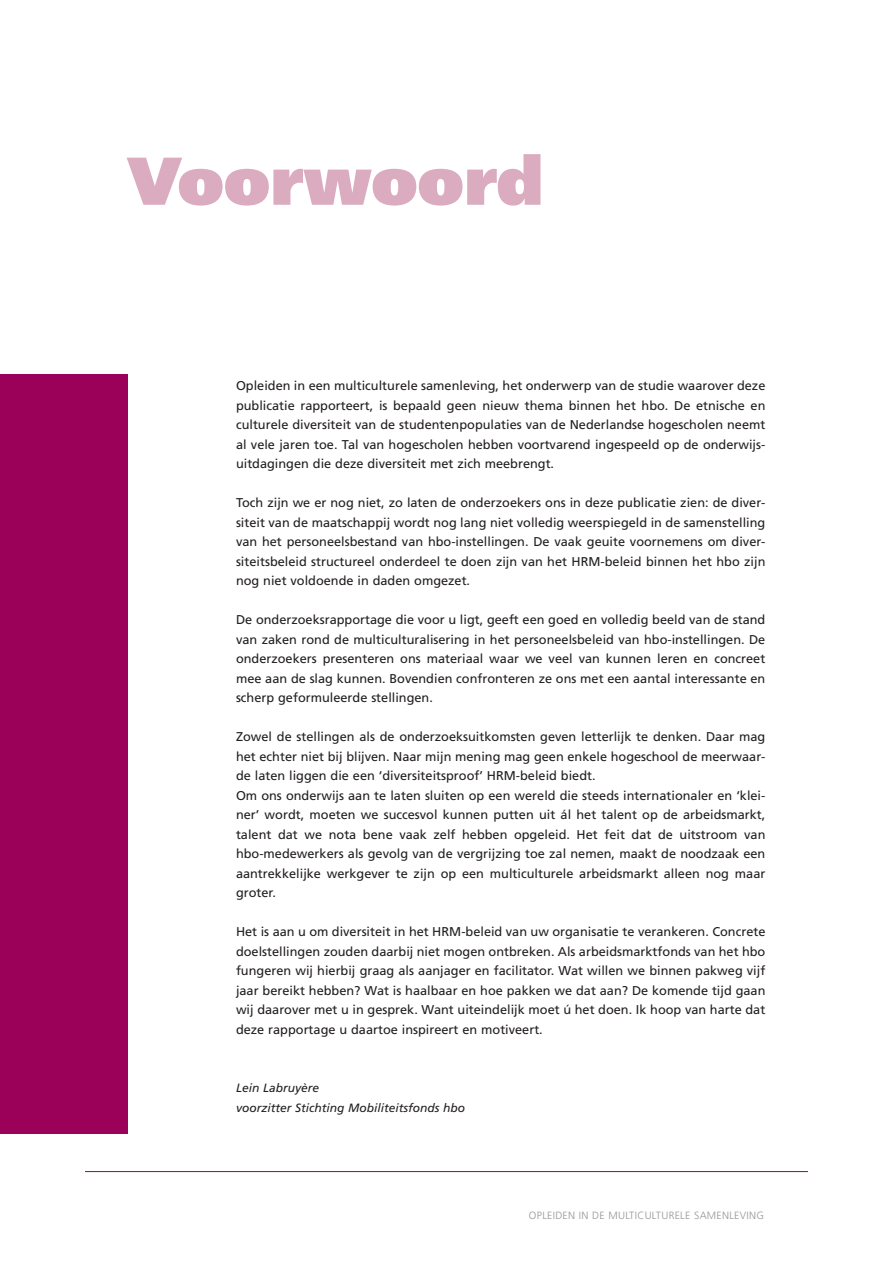
<style>
.page{position:relative;width:893px;height:1263px;background:#fff}
.page>*{position:absolute;margin:0;border:0;box-sizing:border-box;transform-origin:0 0}
.t1{font:900 67.5px "Frutiger";color:#dbacc0}
.t2{font:12.75px/19.5px "Frutiger";color:#231f20;text-align:justify}
.t3{font:italic 12px/19.5px "Frutiger";color:#231f20}
.t4{font:300 10.5px "Frutiger";letter-spacing:.025em;color:#939598}
</style>
<div class="page">
<hr style="left:85px;top:1171px;width:723px;height:1px;background:#9c0159">
<div style="left:0;top:375px;width:128px;height:759px;background:#9c0159"></div>
<h1 class="t1" style="left:128px;top:140px;width:418px">Voorwoord</h1>
<p class="t2" style="left:236px;top:376px;width:531px">Opleiden in een multiculturele samenleving, het onderwerp van de studie waarover deze publicatie rapporteert, is bepaald geen nieuw thema binnen het hbo. De etnische en culturele diversiteit van de studentenpopulaties van de Nederlandse hogescholen neemt al vele jaren toe. Tal van hogescholen hebben voortvarend ingespeeld op de onderwijs&shy;uitdagingen die deze diversiteit met zich meebrengt.</p>
<p class="t2" style="left:236px;top:493px;width:531px">Toch zijn we er nog niet, zo laten de onderzoekers ons in deze publicatie zien: de diver&shy;siteit van de maatschappij wordt nog lang niet volledig weerspiegeld in de samenstelling van het personeelsbestand van hbo-instellingen. De vaak geuite voornemens om diver&shy;siteitsbeleid structureel onderdeel te doen zijn van het HRM-beleid binnen het hbo zijn nog niet voldoende in daden omgezet.</p>
<p class="t2" style="left:236px;top:610px;width:531px">De onderzoeksrapportage die voor u ligt, geeft een goed en volledig beeld van de stand van zaken rond de multiculturalisering in het personeelsbeleid van hbo-instellingen. De onderzoekers presenteren ons materiaal waar we veel van kunnen leren en concreet mee aan de slag kunnen. Bovendien confronteren ze ons met een aantal interessante en scherp geformuleerde stellingen.</p>
<p class="t2" style="left:236px;top:727px;width:531px;text-align:left">Zowel de stellingen als de onderzoeksuitkomsten geven letterlijk te denken. Daar mag het echter niet bij blijven. Naar mijn mening mag geen enkele hogeschool de meerwaar&shy;de laten liggen die een ‘diversiteitsproof’ HRM-beleid biedt.<br>Om ons onderwijs aan te laten sluiten op een wereld die steeds internationaler en ‘klei&shy;ner’ wordt, moeten we succesvol kunnen putten uit ál het talent op de arbeidsmarkt, talent dat we nota bene vaak zelf hebben opgeleid. Het feit dat de uitstroom van hbo-medewerkers als gevolg van de vergrijzing toe zal nemen, maakt de noodzaak een aantrekkelijke werkgever te zijn op een multiculturele arbeidsmarkt alleen nog maar groter.</p>
<p class="t2" style="left:236px;top:922px;width:531px">Het is aan u om diversiteit in het HRM-beleid van uw organisatie te verankeren. Concrete doelstellingen zouden daarbij niet mogen ontbreken. Als arbeidsmarktfonds van het hbo fungeren wij hierbij graag als aanjager en facilitator. Wat willen we binnen pakweg vijf jaar bereikt hebben? Wat is haalbaar en hoe pakken we dat aan? De komende tijd gaan wij daarover met u in gesprek. Want uiteindelijk moet ú het doen. Ik hoop van harte dat deze rapportage u daartoe inspireert en motiveert.</p>
<p class="t3" style="left:236px;top:1078px;width:231px">Lein Labruyère<br>voorzitter Stichting Mobiliteitsfonds hbo</p>
<p class="t4" style="left:529px;top:1209px;width:236px">OPLEIDEN IN DE MULTICULTURELE SAMENLEVING</p>
</div>
